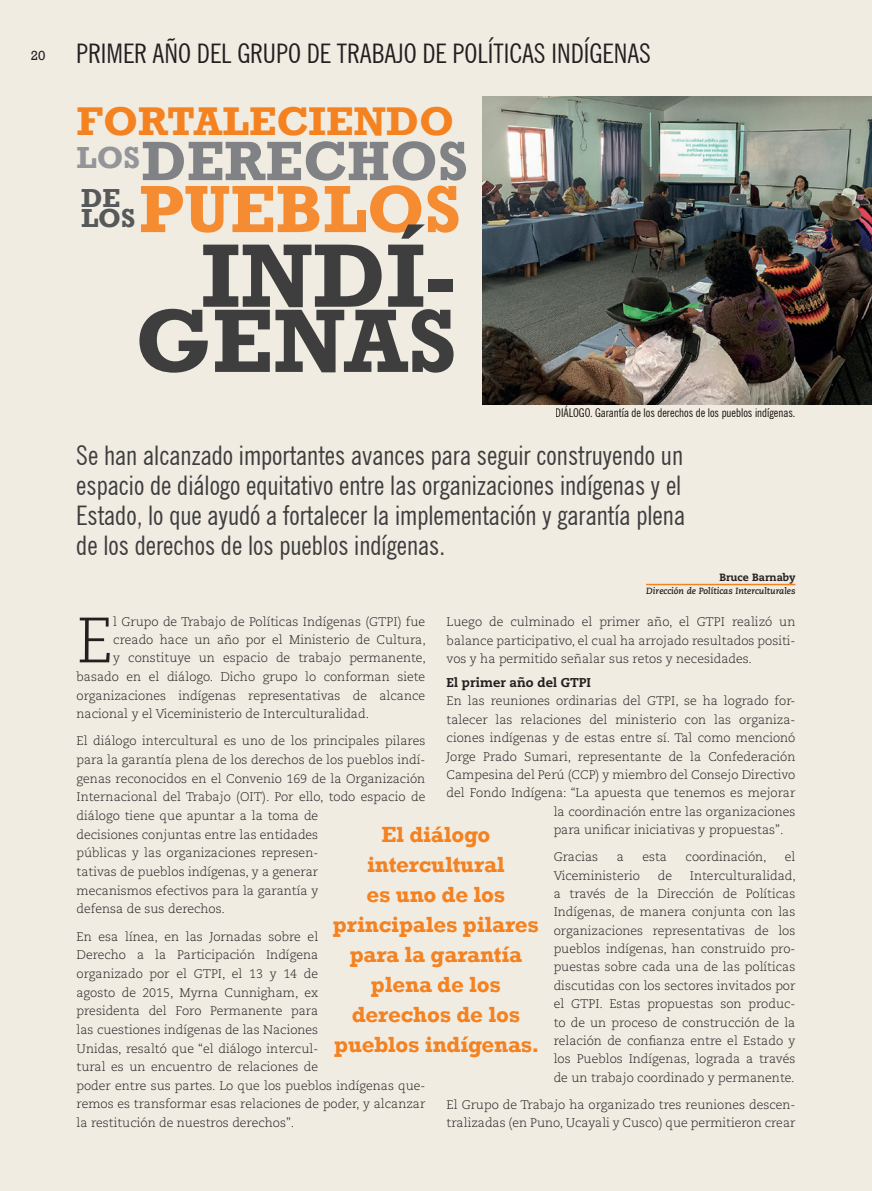
<style>
.page{position:relative;width:872px;height:1191px;background:#f1ece2}
.page>*{position:absolute;margin:0;border:0;box-sizing:border-box;transform-origin:0 0}
.t1{font:700 91.5px/65.1px "Rockwell";color:#3e3e3f;text-align:right}
.t2{font:700 67.8px "Rockwell";color:#f68c32}
.t3{font:300 63.9px "Caecilia LT Std";color:#231f20}
.t4{font:700 56.4px "Rockwell";color:#808285}
.t5{font:700 41.1px "Rockwell";color:#f58220}
.t6{font:700 31.2px "Rockwell";color:#939598}
.t7{font:condensed 27px/30px "News Gothic BT";color:#3e3e3f}
.t8{font:condensed 27px "News Gothic BT";color:#231f20}
.t9{font:700 26.7px/20.4px "Rockwell";color:#57585a}
.t10{font:700 22.5px/30px "Rockwell";letter-spacing:-.01em;color:#f58220;text-align:center}
.t11{font:13.5px "Rockwell";color:#231f20}
.t12{font:800 12.75px "Caecilia LT Std";color:#231f20}
.t13{font:300 12.45px/18.6px "Caecilia LT Std";color:#231f20}
.t14{font:condensed 12px "News Gothic BT";color:#191510}
.t15{font:800 10.5px "Caecilia LT Std";color:#231f20}
.t16{font:italic 700 9px "Caecilia LT Std";color:#231f20}
</style>
<div class="page">
<img style="left:483px;top:97px;width:389px;height:307px">
<hr style="left:646px;top:584px;width:149px;height:1px;background:#f58220">
<p class="t11" style="left:31px;top:47px;width:16px">20</p>
<h3 class="t8" style="left:76px;top:37px;width:576px">PRIMER AÑO DEL GRUPO DE TRABAJO DE POLÍTICAS INDÍGENAS</h3>
<h3 class="t5" style="left:77px;top:96px;width:379px">FORTALECIENDO</h3>
<h3 class="t4" style="left:141px;top:127px;width:328px">DERECHOS</h3>
<h3 class="t6" style="left:77px;top:138px;width:65px">LOS</h3>
<h3 class="t9" style="left:81px;top:187px;width:56px">DE<br>LOS</h3>
<h2 class="t2" style="left:139px;top:168px;width:323px">PUEBLOS</h2>
<h1 class="t1" style="left:135px;top:243px;width:323px">INDÍ-<br>GENAS</h1>
<p class="t14" style="left:555px;top:405px;width:242px">DIÁLOGO. Garantía de los derechos de los pueblos indígenas.</p>
<p class="t7" style="left:76px;top:440px;width:610px">Se han alcanzado importantes avances para seguir construyendo un espacio de diálogo equitativo entre las organizaciones indígenas y el Estado, lo que ayudó a fortalecer la implementación y garantía plena de los derechos de los pueblos indígenas.</p>
<p class="t15" style="left:719px;top:570px;width:78px">Bruce Barnaby</p>
<p class="t16" style="left:646px;top:585px;width:151px">Dirección de Políticas Interculturales</p>
<p class="t13" style="left:446px;top:613px;width:350px;text-align:justify">Luego de culminado el primer año, el GTPI realizó un balance participativo, el cual ha arrojado resultados positi&shy;vos y ha permitido señalar sus retos y necesidades.</p>
<p class="t12" style="left:446px;top:674px;width:146px">El primer año del GTPI</p>
<p class="t13" style="left:446px;top:692px;width:350px">En las reuniones ordinarias del GTPI, se ha logrado for-</p>
<p class="t13" style="left:446px;top:710px;width:350px">talecer las relaciones del ministerio con las organiza-</p>
<p class="t13" style="left:446px;top:729px;width:350px">ciones indígenas y de estas entre sí. Tal como mencionó</p>
<p class="t13" style="left:446px;top:747px;width:350px">Jorge Prado Sumari, representante de la Confederación</p>
<p class="t13" style="left:446px;top:765px;width:350px">Campesina del Perú (CCP) y miembro del Consejo Directivo</p>
<p class="t13" style="left:446px;top:784px;width:350px">del Fondo Indígena: “La apuesta que tenemos es mejorar</p>
<p class="t13" style="left:554px;top:802px;width:243px">la coordinación entre las organizaciones</p>
<p class="t13" style="left:554px;top:821px;width:231px">para unificar iniciativas y propuestas”.</p>
<p class="t13" style="left:554px;top:847px;width:46px">Gracias</p>
<p class="t13" style="left:617px;top:847px;width:9px">a</p>
<p class="t13" style="left:642px;top:847px;width:26px">esta</p>
<p class="t13" style="left:685px;top:847px;width:83px">coordinación,</p>
<p class="t13" style="left:784px;top:847px;width:12px">el</p>
<p class="t13" style="left:554px;top:866px;width:88px">Viceministerio</p>
<p class="t13" style="left:658px;top:866px;width:16px">de</p>
<h3 class="t3" style="left:77px;top:604px;width:38px">E</h3>
<p class="t13" style="left:113px;top:613px;width:313px">l Grupo de Trabajo de Políticas Indígenas (GTPI) fue</p>
<p class="t13" style="left:113px;top:631px;width:314px">creado hace un año por el Ministerio de Cultura,</p>
<p class="t13" style="left:113px;top:649px;width:314px">y constituye un espacio de trabajo permanente,</p>
<p class="t13" style="left:77px;top:667px;width:350px">basado en el diálogo. Dicho grupo lo conforman siete</p>
<p class="t13" style="left:77px;top:686px;width:350px">organizaciones indígenas representativas de alcance</p>
<p class="t13" style="left:77px;top:705px;width:294px">nacional y el Viceministerio de Interculturalidad.</p>
<p class="t13" style="left:77px;top:732px;width:350px">El diálogo intercultural es uno de los principales pilares para la garantía plena de los derechos de los pueblos indí&shy;genas reconocidos en el Convenio 169 de la Organización Internacional del Trabajo (OIT). Por ello, todo espacio de diálogo tiene que apuntar a la toma de<br>decisiones conjuntas entre las entidades<br>públicas y las organizaciones represen-<br>tativas de pueblos indígenas, y a generar<br>mecanismos efectivos para la garantía y<br>defensa de sus derechos.</p>
<p class="t13" style="left:77px;top:927px;width:350px">En esa línea, en las Jornadas sobre el<br>Derecho a la Participación Indígena<br>organizado por el GTPI, el 13 y 14 de<br>agosto de 2015, Myrna Cunnigham, ex<br>presidenta del Foro Permanente para<br>las cuestiones indígenas de las Naciones<br>Unidas, resaltó que “el diálogo intercul-<br>tural es un encuentro de relaciones de<br>poder entre sus partes. Lo que los pueblos indígenas que&shy;remos es transformar esas relaciones de poder, y alcanzar la restitución de nuestros derechos”.</p>
<h3 class="t10" style="left:333px;top:819px;width:208px">El diálogo intercultural<br>es uno de los principales pilares para la garantía plena de los derechos de los pueblos indígenas.</h3>
<p class="t13" style="left:554px;top:866px;width:244px;text-align:justify;text-indent:136px">Interculturalidad, a través de la Dirección de Políticas Indígenas, de manera conjunta con las organizaciones representativas de los pueblos indígenas, han construido pro&shy;puestas sobre cada una de las políticas discutidas con los sectores invitados por el GTPI. Estas propuestas son produc&shy;to de un proceso de construcción de la relación de confianza entre el Estado y los Pueblos Indígenas, lograda a través de un trabajo coordinado y permanente.</p>
<p class="t13" style="left:446px;top:1095px;width:350px">El Grupo de Trabajo ha organizado tres reuniones descen&shy;tralizadas (en Puno, Ucayali y Cusco) que permitieron crear</p>
</div>
